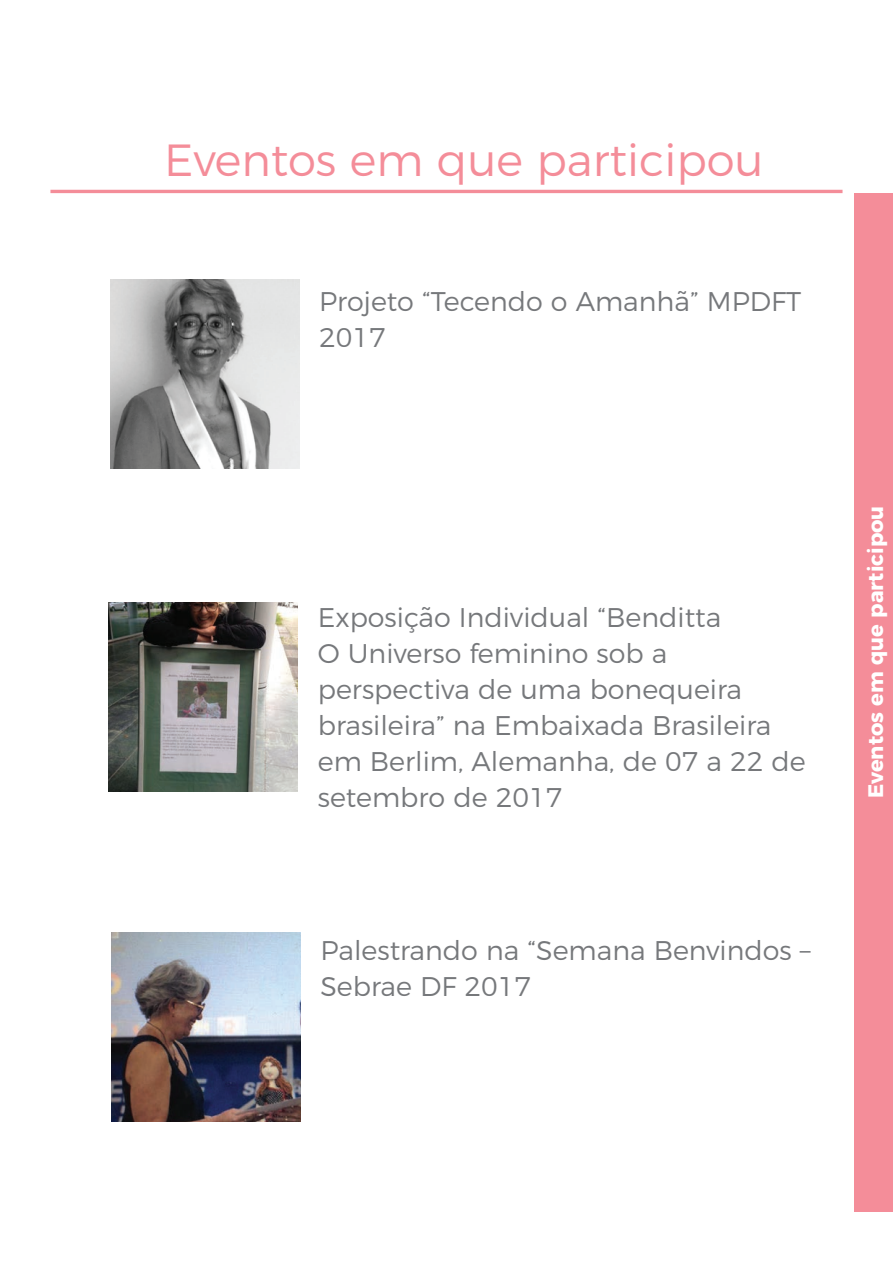
<style>
.page{position:relative;width:893px;height:1263px;background:#fff}
.page>*{position:absolute;margin:0;border:0;box-sizing:border-box;transform-origin:0 0}
.t1{font:300 45px "Montserrat";color:#f48d99}
.t2{font:300 27px/36px "Montserrat";color:#76787b}
.t3{font:700 21px "Montserrat";color:#fff}
</style>
<div class="page">
<img style="left:109px;top:603px;width:189px;height:189px">
<img style="left:112px;top:932px;width:189px;height:189px">
<hr style="left:50px;top:190px;width:792px;height:3px;background:#f48d99">
<div style="left:855px;top:193px;width:38px;height:1019px;background:#f48d99"></div>
<img style="left:110px;top:279px;width:189px;height:189px">
<h1 class="t1" style="left:164px;top:125px;width:601px">Eventos em que participou</h1>
<p class="t2" style="left:319px;top:282px;width:484px">Projeto “Tecendo o Amanhã” MPDFT<br>2017</p>
<p class="t2" style="left:318px;top:597px;width:489px">Exposição Individual “Benditta<br>O Universo feminino sob a perspectiva de uma bonequeira brasileira” na Embaixada Brasileira em Berlim, Alemanha, de 07 a 22 de setembro de 2017</p>
<p class="t2" style="left:320px;top:930px;width:492px">Palestrando na “Semana Benvindos –<br>Sebrae DF 2017</p>
<p class="t3" style="left:858px;top:798px;width:294px;rotate:-90deg">Eventos em que participou</p>
</div>
